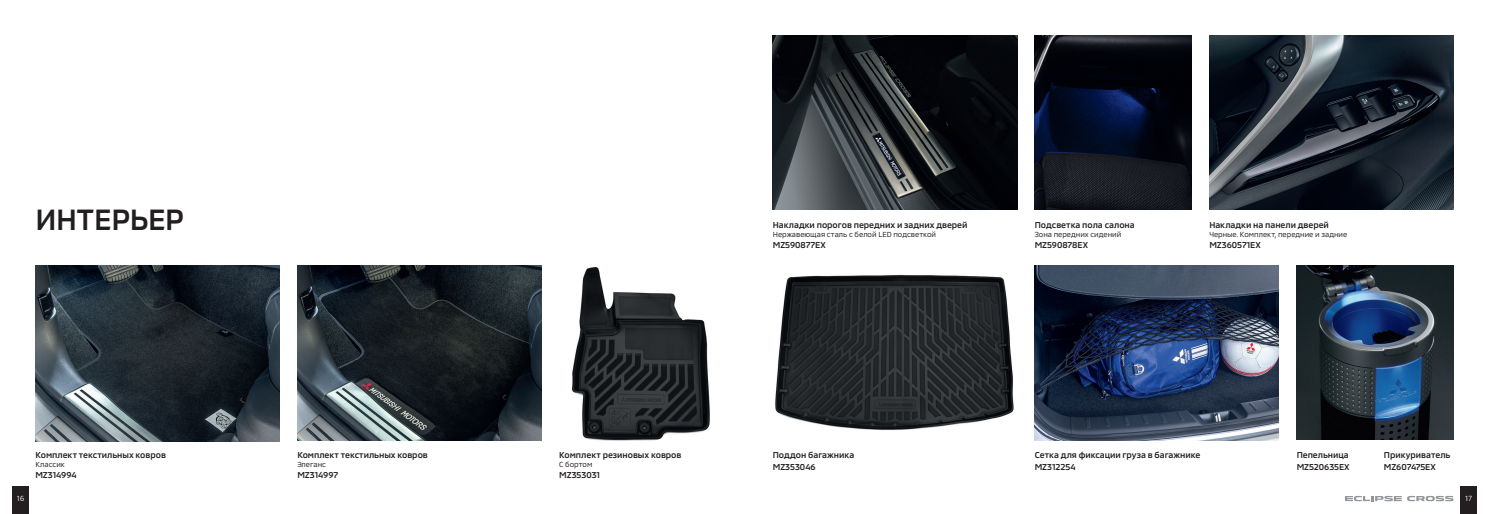
<style>
.page{position:relative;width:1489px;height:514px;background:#fff}
.page>*{position:absolute;margin:0;border:0;box-sizing:border-box;transform-origin:0 0}
.t1{font:500 30px "MMC";letter-spacing:-.01em;color:#231f20}
.t2{font:500 8.75px "MMC";letter-spacing:-.005em;color:#231f20}
.t3{font:7.5px "MMC";color:#231f20}
.t4{font:7.5px "PF Centro Sans Pro";color:#fff}
</style>
<div class="page">
<div style="left:1459px;top:486px;width:17px;height:28px;background:#231f20"></div>
<div style="left:12px;top:486px;width:17px;height:28px;background:#231f20"></div>
<svg style="left:1345px;top:496px;width:108px;height:5px"></svg>
<img style="left:35px;top:266px;width:244px;height:175px">
<img style="left:297px;top:266px;width:244px;height:174px">
<img style="left:571px;top:267px;width:139px;height:174px">
<img style="left:772px;top:35px;width:244px;height:175px">
<img style="left:1034px;top:35px;width:157px;height:175px">
<img style="left:1209px;top:35px;width:244px;height:175px">
<img style="left:775px;top:274px;width:239px;height:157px">
<img style="left:1034px;top:266px;width:244px;height:174px">
<img style="left:1296px;top:266px;width:157px;height:173px">
<p class="t1" style="left:35px;top:195px;width:150px">ИНТЕРЬЕР</p>
<p class="t2" style="left:35px;top:448px;width:132px">Комплект текстильных ковров</p>
<p class="t3" style="left:35px;top:458px;width:31px">Классик</p>
<p class="t2" style="left:35px;top:468px;width:43px">MZ314994</p>
<p class="t2" style="left:297px;top:448px;width:132px">Комплект текстильных ковров</p>
<p class="t3" style="left:297px;top:458px;width:30px">Элеганс</p>
<p class="t2" style="left:297px;top:468px;width:42px">MZ314997</p>
<p class="t2" style="left:559px;top:448px;width:124px">Комплект резиновых ковров</p>
<p class="t3" style="left:559px;top:458px;width:35px">С бортом</p>
<p class="t2" style="left:559px;top:468px;width:42px">MZ353031</p>
<p class="t2" style="left:772px;top:218px;width:196px">Накладки порогов передних и задних дверей</p>
<p class="t3" style="left:772px;top:228px;width:165px">Нержавеющая сталь с белой LED подсветкой</p>
<p class="t2" style="left:772px;top:238px;width:54px">MZ590877EX</p>
<p class="t2" style="left:1034px;top:218px;width:101px">Подсветка пола салона</p>
<p class="t3" style="left:1034px;top:228px;width:88px">Зона передних сидений</p>
<p class="t2" style="left:1034px;top:238px;width:55px">MZ590878EX</p>
<p class="t2" style="left:1209px;top:218px;width:121px">Накладки на панели дверей</p>
<p class="t3" style="left:1209px;top:228px;width:139px">Черные. Комплект, передние и задние</p>
<p class="t2" style="left:1209px;top:238px;width:53px">MZ360571EX</p>
<p class="t2" style="left:772px;top:448px;width:83px">Поддон багажника</p>
<p class="t2" style="left:772px;top:459px;width:44px">MZ353046</p>
<p class="t2" style="left:1034px;top:448px;width:167px">Сетка для фиксации груза в багажнике</p>
<p class="t2" style="left:1034px;top:459px;width:42px">MZ312254</p>
<p class="t2" style="left:1296px;top:448px;width:54px">Пепельница</p>
<p class="t2" style="left:1296px;top:459px;width:54px">MZ520635EX</p>
<p class="t2" style="left:1383px;top:448px;width:68px">Прикуриватель</p>
<p class="t2" style="left:1383px;top:459px;width:53px">MZ607475EX</p>
<p class="t4" style="left:16px;top:494px;width:9px">16</p>
<p class="t4" style="left:1464px;top:494px;width:9px">17</p>
</div>
